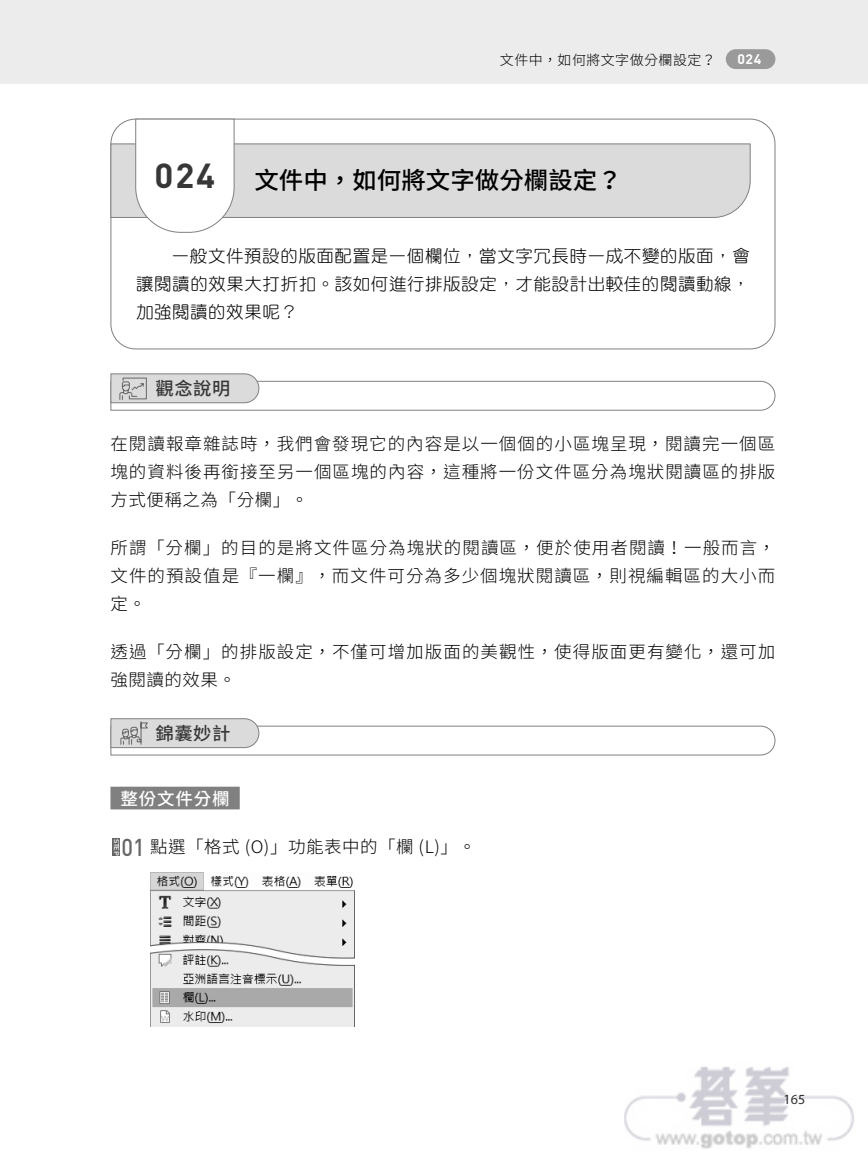
<style>
.page{position:relative;width:868px;height:1160px;background:#fff}
.page>*{position:absolute;margin:0;border:0;box-sizing:border-box;transform-origin:0 0}
.t1{font:500 23.97px "Noto Sans CJ Ktc";color:#000}
.t2{font:500 18.03px "Noto Sans CJ Ktc";letter-spacing:.03em;color:#373737}
.t3{font:300 17.15px/28px "Noto Sans CJ Ktc";letter-spacing:.06em;color:#000;text-align:justify}
.t4{font:17.15px/28px "DF Yuan Std W3";letter-spacing:.03em;color:#000;text-align:justify}
.t5{font:300 17.15px "Noto Sans CJ Ktc";letter-spacing:.03em;color:#000}
.t6{font:500 17.15px "Noto Sans CJ Ktc";letter-spacing:.05em;color:#fff}
.t7{font:14px "Myriad Pro";color:#000}
.t8{font:300 13.65px "Noto Sans CJ Ktc";letter-spacing:.03em;color:#000}
.t9{font:700 13.65px "DIN Pro";color:#fff}
.t10{font:500 6.83px "DIN Pro";color:#fff;scale:1.11 1}
.s1{font-family:"DIN Pro";font-weight:700;font-size:34.3px;color:#373737}
.s2{font-family:"DIN Pro";font-weight:500;font-size:24.15px;color:#666}
</style>
<div class="page">
<div style="left:11px;top:0;width:857px;height:84px;background:#ececec"></div>
<div style="left:0;top:0;width:11px;height:84px;background:#ececec"></div>
<div style="left:726px;top:49px;width:49px;height:20px;background:#9a9a9a;border-radius:10px"></div>
<div style="left:110px;top:787px;width:130px;height:22px;background:#808080"></div>
<div style="left:110px;top:143px;width:641px;height:75px;background:#dbdbdb"></div>
<svg style="left:135px;top:118px;width:100px;height:115px"></svg>
<svg style="left:110px;top:373px;width:666px;height:38px"></svg>
<svg style="left:110px;top:718px;width:666px;height:38px"></svg>
<div style="left:113px;top:838px;width:7px;height:18px;background:#666"></div>
<img style="left:150px;top:873px;width:204px;height:153px">
<img style="left:624px;top:1067px;width:230px;height:82px">
<p class="t8" style="left:500px;top:52px;width:217px">文件中，如何將文字做分欄設定？</p>
<p class="t9" style="left:737px;top:50px;width:25px">024</p>
<h1 class="t1" style="left:155px;top:167px;width:469px"><span class="s1">024</span> 文件中，如何將文字做分欄設定？</h1>
<p class="t4" style="left:136px;top:241px;width:615px;text-indent:36px">一般文件預設的版面配置是一個欄位，當文字冗長時一成不變的版面，會讓閱讀的效果大打折扣。該如何進行排版設定，才能設計出較佳的閱讀動線，加強閱讀的效果呢？</p>
<p class="t2" style="left:155px;top:378px;width:77px">觀念說明</p>
<p class="t3" style="left:110px;top:430px;width:666px">在閱讀報章雜誌時，我們會發現它的內容是以一個個的小區塊呈現，閱讀完一個區塊的資料後再銜接至另一個區塊的內容，這種將一份文件區分為塊狀閱讀區的排版方式便稱之為「分欄」。</p>
<p class="t3" style="left:110px;top:534px;width:666px">所謂「分欄」的目的是將文件區分為塊狀的閱讀區，便於使用者閱讀！一般而言，文件的預設值是『一欄』，而文件可分為多少個塊狀閱讀區，則視編輯區的大小而定。</p>
<p class="t3" style="left:110px;top:638px;width:666px">透過「分欄」的排版設定，不僅可增加版面的美觀性，使得版面更有變化，還可加強閱讀的效果。</p>
<p class="t2" style="left:155px;top:723px;width:77px">錦囊妙計</p>
<p class="t6" style="left:120px;top:789px;width:111px">整份文件分欄</p>
<p class="t10" style="left:121px;top:838px;width:17px;rotate:90deg">STEP</p>
<p class="t5" style="left:121px;top:837px;width:356px"><span class="s2">01</span> 點選「格式 (O)」功能表中的「欄 (L)」。</p>
<p class="t7" style="left:783px;top:1090px;width:23px">165</p>
</div>
